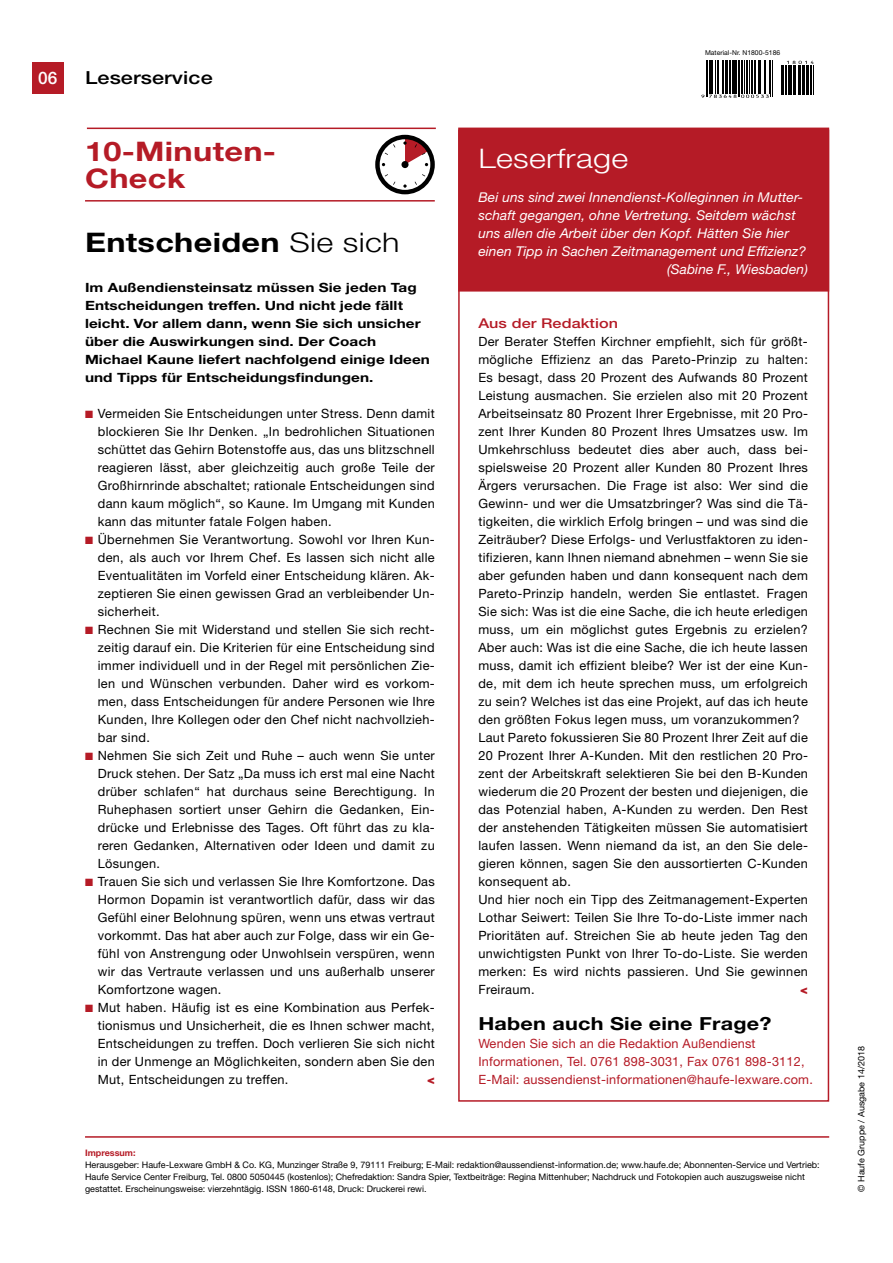
<style>
.page{position:relative;width:893px;height:1263px;background:#fff}
.page>*{position:absolute;margin:0;border:0;box-sizing:border-box;transform-origin:0 0}
.t1{font:700 27px "Helvetica Neue LT";letter-spacing:.01em;color:#000;scale:1.2 1}
.t2{font:700 27px "Helvetica Neue LT";letter-spacing:.01em;color:#b51b26;scale:1.2 1}
.t3{font:300 27px "Helvetica Neue LT";letter-spacing:.01em;color:#fff;scale:1.2 1}
.t4{font:700 18px "Helvetica Neue LT";letter-spacing:.01em;color:#000;scale:1.2 1}
.t5{font:500 18px "Helvetica Neue LT";letter-spacing:.005em;color:#000;scale:1.2 1}
.t6{font:500 17.25px "Helvetica Neue LT";color:#fff}
.t7{font:italic 13.5px "Helvetica Neue LT";letter-spacing:.005em;color:#fff}
.t8{font:500 13.5px "Helvetica Neue LT";letter-spacing:.005em;color:#b51b26;scale:1.2 1}
.t9{font:12.75px/18px "Helvetica Neue LT";letter-spacing:.025em;color:#000;text-align:justify}
.t10{font:700 12.75px/18px "Helvetica Neue LT";letter-spacing:.005em;color:#000;scale:1.2 1}
.t11{font:12.75px/18px "Helvetica Neue LT";letter-spacing:.015em;color:#b51b26}
.t12{font:900 12.75px "Helvetica Neue LT";color:#b51b26}
.t13{font:9px/12px "Helvetica Neue LT";color:#000}
.t14{font:700 9px "Helvetica Neue LT";color:#b51b26}
.t15{font:6.75px "Helvetica Neue LT";letter-spacing:.005em;color:#000}
.s1{font-weight:300}
.s2{color:#b51b26}
</style>
<div class="page">
<div style="left:459px;top:128px;width:369px;height:163px;background:#b51b26"></div>
<div style="left:458px;top:128px;width:371px;height:164px;border:2px solid #b51b26"></div>
<div style="left:32px;top:62px;width:32px;height:32px;background:#b51b26"></div>
<hr style="left:85px;top:1136px;width:744px;height:2px;background:#b51b26">
<svg style="left:375px;top:135px;width:60px;height:59px"></svg>
<hr style="left:87px;top:128px;width:349px;height:1px;background:#b51b26">
<hr style="left:85px;top:200px;width:350px;height:2px;background:#b51b26">
<hr style="left:706px;top:61px;width:1px;height:36px;background:#000">
<hr style="left:707px;top:61px;width:1px;height:36px;background:#000">
<hr style="left:709px;top:61px;width:2px;height:33px;background:#000">
<hr style="left:711px;top:61px;width:2px;height:33px;background:#000">
<hr style="left:715px;top:61px;width:1px;height:33px;background:#000">
<hr style="left:717px;top:61px;width:1px;height:33px;background:#000">
<hr style="left:718px;top:61px;width:1px;height:33px;background:#000">
<hr style="left:722px;top:61px;width:1px;height:33px;background:#000">
<hr style="left:723px;top:61px;width:1px;height:33px;background:#000">
<hr style="left:725px;top:61px;width:2px;height:33px;background:#000">
<hr style="left:729px;top:61px;width:2px;height:33px;background:#000">
<hr style="left:732px;top:61px;width:1px;height:33px;background:#000">
<hr style="left:733px;top:61px;width:1px;height:33px;background:#000">
<hr style="left:735px;top:61px;width:2px;height:33px;background:#000">
<hr style="left:738px;top:61px;width:1px;height:36px;background:#000">
<hr style="left:740px;top:61px;width:1px;height:36px;background:#000">
<hr style="left:741px;top:61px;width:2px;height:33px;background:#000">
<hr style="left:744px;top:61px;width:1px;height:33px;background:#000">
<hr style="left:746px;top:61px;width:2px;height:33px;background:#000">
<hr style="left:749px;top:61px;width:1px;height:33px;background:#000">
<hr style="left:751px;top:61px;width:2px;height:33px;background:#000">
<hr style="left:754px;top:61px;width:1px;height:33px;background:#000">
<hr style="left:756px;top:61px;width:1px;height:33px;background:#000">
<hr style="left:758px;top:61px;width:2px;height:33px;background:#000">
<hr style="left:761px;top:61px;width:1px;height:33px;background:#000">
<hr style="left:764px;top:61px;width:1px;height:33px;background:#000">
<hr style="left:765px;top:61px;width:1px;height:33px;background:#000">
<hr style="left:769px;top:61px;width:1px;height:33px;background:#000">
<hr style="left:770px;top:61px;width:1px;height:36px;background:#000">
<hr style="left:772px;top:61px;width:1px;height:36px;background:#000">
<svg style="left:701px;top:95px;width:68px;height:3px"></svg>
<svg style="left:781px;top:61px;width:33px;height:33px"></svg>
<h3 class="t6" style="left:38px;top:68px;width:21px">06</h3>
<h2 class="t5" style="left:85px;top:67px;width:108px">Leserservice</h2>
<h1 class="t2" style="left:85px;top:135px;width:161px">10-Minuten-</h1>
<h1 class="t3" style="left:478px;top:142px;width:126px">Leserfrage</h1>
<h1 class="t2" style="left:85px;top:162px;width:85px">Check</h1>
<p class="t15" style="left:705px;top:49px;width:77px">Material-Nr. N1800-5186</p>
<h1 class="t1" style="left:85px;top:226px;width:264px">Entscheiden <span class="s1">Sie sich</span></h1>
<p class="t10" style="left:85px;top:278px;width:289px">Im Außendiensteinsatz müssen Sie jeden Tag Entscheidungen treffen. Und nicht jede fällt leicht. Vor allem dann, wenn Sie sich unsicher über die Auswirkungen sind. Der Coach Michael Kaune liefert nachfolgend einige Ideen und Tipps für Entscheidungsfindungen.</p>
<p class="t9" style="left:98px;top:404px;width:339px;text-indent:-13px"><span class="s2">■</span> Vermeiden Sie Entscheidungen unter Stress. Denn damit blockieren Sie Ihr Denken. „In bedrohlichen Situationen schüttet das Gehirn Botenstoffe aus, das uns blitzschnell reagieren lässt, aber gleichzeitig auch große Teile der Großhirnrinde abschaltet; rationale Entscheidungen sind dann kaum möglich“, so Kaune. Im Umgang mit Kunden kann das mitunter fatale Folgen haben.</p>
<p class="t9" style="left:98px;top:530px;width:338px;text-indent:-13px"><span class="s2">■</span> Übernehmen Sie Verantwortung. Sowohl vor Ihren Kun&shy;den, als auch vor Ihrem Chef. Es lassen sich nicht alle Eventualitäten im Vorfeld einer Entscheidung klären. Ak&shy;zeptieren Sie einen gewissen Grad an verbleibender Un&shy;sicherheit.</p>
<p class="t9" style="left:98px;top:620px;width:338px;text-indent:-13px"><span class="s2">■</span> Rechnen Sie mit Widerstand und stellen Sie sich recht&shy;zeitig darauf ein. Die Kriterien für eine Entscheidung sind immer individuell und in der Regel mit persönlichen Zie&shy;len und Wünschen verbunden. Daher wird es vorkom&shy;men, dass Entscheidungen für andere Personen wie Ihre Kunden, Ihre Kollegen oder den Chef nicht nachvollzieh&shy;bar sind.</p>
<p class="t9" style="left:98px;top:746px;width:339px;text-indent:-13px"><span class="s2">■</span> Nehmen Sie sich Zeit und Ruhe – auch wenn Sie unter Druck stehen. Der Satz „Da muss ich erst mal eine Nacht drüber schlafen“ hat durchaus seine Berechtigung. In Ruhephasen sortiert unser Gehirn die Gedanken, Ein&shy;drücke und Erlebnisse des Tages. Oft führt das zu kla&shy;reren Gedanken, Alternativen oder Ideen und damit zu Lösungen.</p>
<p class="t9" style="left:98px;top:872px;width:339px;text-indent:-13px"><span class="s2">■</span> Trauen Sie sich und verlassen Sie Ihre Komfortzone. Das Hormon Dopamin ist verantwortlich dafür, dass wir das Gefühl einer Belohnung spüren, wenn uns etwas vertraut vorkommt. Das hat aber auch zur Folge, dass wir ein Ge&shy;fühl von Anstrengung oder Unwohlsein verspüren, wenn wir das Vertraute verlassen und uns außerhalb unserer Komfortzone wagen.</p>
<p class="t9" style="left:98px;top:998px;width:339px;text-indent:-13px"><span class="s2">■</span> Mut haben. Häufig ist es eine Kombination aus Perfek&shy;tionismus und Unsicherheit, die es Ihnen schwer macht, Entscheidungen zu treffen. Doch verlieren Sie sich nicht in der Unmenge an Möglichkeiten, sondern aben Sie den Mut, Entscheidungen zu treffen.</p>
<p class="t12" style="left:427px;top:1071px;width:9px">&lt;</p>
<p class="t7" style="left:478px;top:189px;width:326px">Bei uns sind zwei Innendienst-Kolleginnen in Mutter-</p>
<p class="t7" style="left:478px;top:207px;width:319px">schaft gegangen, ohne Vertretung. Seitdem wächst</p>
<p class="t7" style="left:478px;top:225px;width:312px">uns allen die Arbeit über den Kopf. Hätten Sie hier</p>
<p class="t7" style="left:478px;top:243px;width:329px">einen Tipp in Sachen Zeitmanagement und Effizienz?</p>
<p class="t7" style="left:667px;top:261px;width:142px">(Sabine F., Wiesbaden)</p>
<p class="t8" style="left:478px;top:315px;width:118px">Aus der Redaktion</p>
<p class="t9" style="left:478px;top:332px;width:331px;text-align:left">Der Berater Steffen Kirchner empfiehlt, sich für größt&shy;mögliche Effizienz an das Pareto-Prinzip zu halten:<br>Es besagt, dass 20 Prozent des Aufwands 80 Prozent Leistung ausmachen. Sie erzielen also mit 20 Prozent Arbeitseinsatz 80 Prozent Ihrer Ergebnisse, mit 20 Pro&shy;zent Ihrer Kunden 80 Prozent Ihres Umsatzes usw. Im Umkehrschluss bedeutet dies aber auch, dass bei&shy;spielsweise 20 Prozent aller Kunden 80 Prozent Ihres Ärgers verursachen. Die Frage ist also: Wer sind die Gewinn- und wer die Umsatzbringer? Was sind die Tä&shy;tigkeiten, die wirklich Erfolg bringen – und was sind die Zeiträuber? Diese Erfolgs- und Verlustfaktoren zu iden&shy;tifizieren, kann Ihnen niemand abnehmen – wenn Sie sie aber gefunden haben und dann konsequent nach dem Pareto-Prinzip handeln, werden Sie entlastet. Fragen Sie sich: Was ist die eine Sache, die ich heute erledigen muss, um ein möglichst gutes Ergebnis zu erzielen?<br>Aber auch: Was ist die eine Sache, die ich heute lassen muss, damit ich effizient bleibe? Wer ist der eine Kun&shy;de, mit dem ich heute sprechen muss, um erfolgreich zu sein? Welches ist das eine Projekt, auf das ich heute den größten Fokus legen muss, um voranzukommen?<br>Laut Pareto fokussieren Sie 80 Prozent Ihrer Zeit auf die 20 Prozent Ihrer A-Kunden. Mit den restlichen 20 Pro&shy;zent der Arbeitskraft selektieren Sie bei den B-Kunden wiederum die 20 Prozent der besten und diejenigen, die das Potenzial haben, A-Kunden zu werden. Den Rest der anstehenden Tätigkeiten müssen Sie automatisiert laufen lassen. Wenn niemand da ist, an den Sie dele&shy;gieren können, sagen Sie den aussortierten C-Kunden konsequent ab.<br>Und hier noch ein Tipp des Zeitmanagement-Experten Lothar Seiwert: Teilen Sie Ihre To-do-Liste immer nach Prioritäten auf. Streichen Sie ab heute jeden Tag den unwichtigsten Punkt von Ihrer To-do-Liste. Sie werden merken: Es wird nichts passieren. Und Sie gewinnen Freiraum.</p>
<p class="t12" style="left:800px;top:982px;width:9px">&lt;</p>
<h2 class="t4" style="left:478px;top:1012px;width:246px">Haben auch Sie eine Frage?</h2>
<p class="t11" style="left:478px;top:1034px;width:336px">Wenden Sie sich an die Redaktion Außendienst<br>Informationen, Tel. 0761 898-3031, Fax 0761 898-3112,<br>E-Mail: aussendienst-informationen@haufe-lexware.com.</p>
<p class="t14" style="left:85px;top:1147px;width:52px">Impressum:</p>
<p class="t13" style="left:85px;top:1158px;width:736px">Herausgeber: Haufe-Lexware GmbH &amp; Co. KG, Munzinger Straße 9, 79111 Freiburg; E-Mail: redaktion@aussendienst-information.de; www.haufe.de; Abonnenten-Service und Vertrieb:<br>Haufe Service Center Freiburg, Tel. 0800 5050445 (kostenlos); Chefredaktion: Sandra Spier, Textbeiträge: Regina Mittenhuber; Nachdruck und Fotokopien auch auszugsweise nicht gestattet. Erscheinungsweise: vierzehntägig. ISSN 1860-6148, Druck: Druckerei rewi.</p>
<p class="t13" style="left:855px;top:1192px;width:147px;rotate:-90deg">© Haufe Gruppe / Ausgabe 14/2018</p>
</div>
